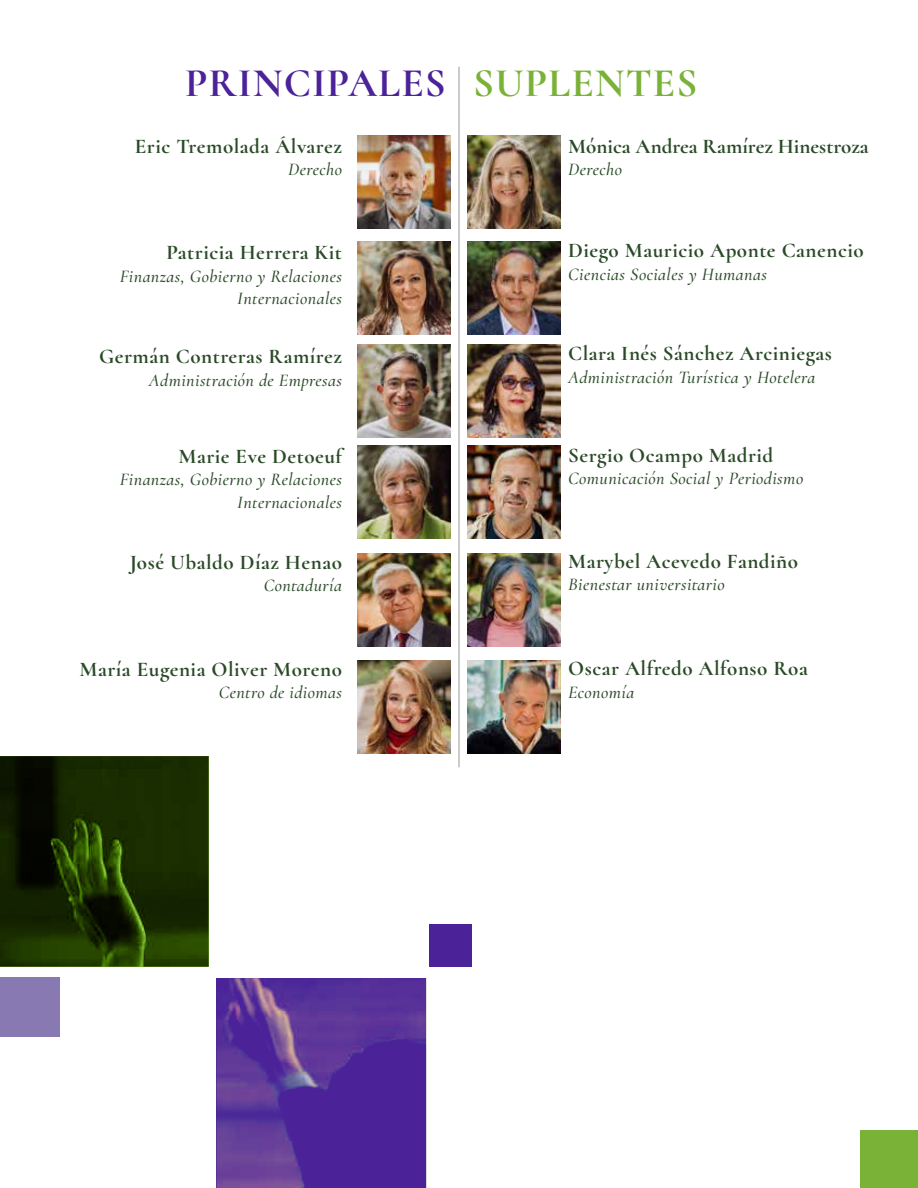
<style>
.page{position:relative;width:918px;height:1188px;background:#fff}
.page>*{position:absolute;margin:0;border:0;box-sizing:border-box;transform-origin:0 0}
.t1{font:300 40.65px "Cormorant";letter-spacing:.025em;color:#4c2299}
.t2{font:300 21px "Cormorant";letter-spacing:.025em;color:#2a4a27}
.t3{font:300 21px "Cormorant";color:#2a4a27}
.t4{font:italic 300 18px/22.5px "Cormorant";letter-spacing:.025em;color:#2a4a27;text-align:right}
.s1{color:#7ab137}
</style>
<div class="page">
<svg style="left:0;top:756px;width:209px;height:211px;background:#192c00"></svg>
<hr style="left:459px;top:67px;width:1px;height:700px;background:#989898">
<div style="left:860px;top:1130px;width:58px;height:58px;background:#7ab137"></div>
<div style="left:0;top:978px;width:59px;height:59px;background:#8979b2"></div>
<div style="left:430px;top:925px;width:42px;height:42px;background:#4c2299"></div>
<svg style="left:217px;top:978px;width:209px;height:210px;background:#583199"></svg>
<img style="left:358px;top:135px;width:92px;height:93px">
<img style="left:358px;top:661px;width:92px;height:93px">
<img style="left:358px;top:345px;width:92px;height:93px">
<img style="left:358px;top:446px;width:92px;height:93px">
<img style="left:468px;top:345px;width:93px;height:93px">
<img style="left:468px;top:554px;width:93px;height:93px">
<img style="left:358px;top:554px;width:92px;height:93px">
<img style="left:468px;top:241px;width:93px;height:93px">
<img style="left:468px;top:135px;width:93px;height:93px">
<img style="left:358px;top:241px;width:92px;height:93px">
<img style="left:468px;top:661px;width:93px;height:93px">
<img style="left:468px;top:446px;width:93px;height:93px">
<h1 class="t1" style="left:185px;top:58px;width:514px">PRINCIPALES <span class="s1">SUPLENTES</span></h1>
<p class="t2" style="left:135px;top:134px;width:209px">Eric Tremolada Álvarez</p>
<p class="t4" style="left:288px;top:157px;width:55px">Derecho</p>
<p class="t3" style="left:568px;top:133px;width:302px">Mónica Andrea Ramírez Hinestroza</p>
<p class="t4" style="left:568px;top:157px;width:55px">Derecho</p>
<p class="t2" style="left:166px;top:240px;width:177px">Patricia Herrera Kit</p>
<p class="t4" style="left:120px;top:263px;width:224px">Finanzas, Gobierno y Relaciones<br>Internacionales</p>
<p class="t2" style="left:99px;top:344px;width:244px">Germán Contreras Ramírez</p>
<p class="t4" style="left:149px;top:367px;width:195px">Administración de Empresas</p>
<p class="t2" style="left:178px;top:443px;width:165px">Marie Eve Detoeuf</p>
<p class="t4" style="left:120px;top:467px;width:224px">Finanzas, Gobierno y Relaciones<br>Internacionales</p>
<p class="t2" style="left:130px;top:549px;width:214px">José Ubaldo Díaz Henao</p>
<p class="t4" style="left:264px;top:573px;width:80px">Contaduría</p>
<p class="t2" style="left:80px;top:657px;width:264px">María Eugenia Oliver Moreno</p>
<p class="t4" style="left:219px;top:680px;width:125px">Centro de idiomas</p>
<p class="t2" style="left:568px;top:238px;width:297px">Diego Mauricio Aponte Canencio</p>
<p class="t4" style="left:568px;top:261px;width:200px">Ciencias Sociales y Humanas</p>
<p class="t2" style="left:568px;top:341px;width:265px">Clara Inés Sánchez Arciniegas</p>
<p class="t4" style="left:568px;top:364px;width:249px">Administración Turística y Hotelera</p>
<p class="t2" style="left:568px;top:442px;width:207px">Sergio Ocampo Madrid</p>
<p class="t4" style="left:568px;top:466px;width:237px">Comunicación Social y Periodismo</p>
<p class="t2" style="left:568px;top:548px;width:231px">Marybel Acevedo Fandiño</p>
<p class="t4" style="left:568px;top:572px;width:158px">Bienestar universitario</p>
<p class="t2" style="left:568px;top:656px;width:241px">Oscar Alfredo Alfonso Roa</p>
<p class="t4" style="left:568px;top:679px;width:68px">Economía</p>
</div>
